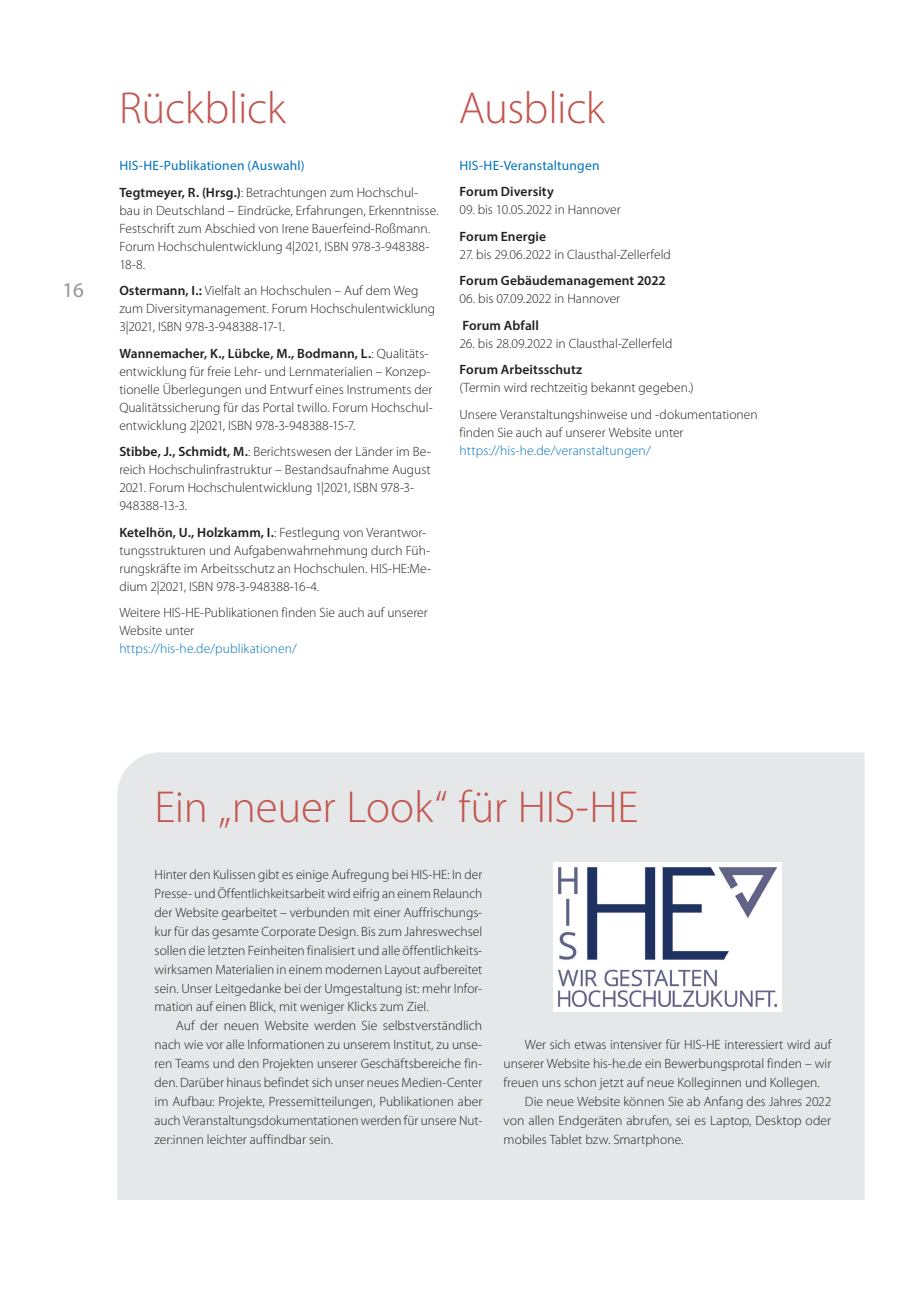
<style>
.page{position:relative;width:919px;height:1289px;background:#fff}
.page>*{position:absolute;margin:0;border:0;box-sizing:border-box;transform-origin:0 0}
.Überschrift_2_Rückbl{font:300 45px "Myriad Pro";letter-spacing:-.01em;color:#c3564f}
.t1{font:21px "Myriad Pro";color:#939598}
.Fließtext_Ausblick-R{font:300 13.5px/18px "Myriad Pro";color:#231f20}
.Standard_2-spaltig{font:300 13.5px/18.9px "Myriad Pro";color:#231f20;text-align:justify}
.Fließtext_Ausblick-R-2{font:600 13.5px "Myriad Pro";letter-spacing:.005em;color:#231f20}
.Fließtext_Ausblick-R-3{font:13.5px "Myriad Pro";letter-spacing:.015em;color:#0072bc}
.s1{font-weight:600}
.s2{color:#0072bc}
</style>
<div class="page">
<div style="left:117px;top:752px;width:747px;height:447px;background:#e6e7e9"></div>
<img style="left:553px;top:862px;width:228px;height:149px">
<h2 class="t1" style="left:62px;top:277px;width:23px">16</h2>
<p class="Überschrift_2_Rückbl" style="left:119px;top:81px;width:168px">Rückblick</p>
<p class="Fließtext_Ausblick-R-3" style="left:119px;top:157px;width:187px">HIS-HE-Publikationen (Auswahl)</p>
<p class="Fließtext_Ausblick-R" style="left:119px;top:183px;width:320px"><span class="s1">Tegtmeyer, R. (Hrsg.)</span>: Betrachtungen zum Hochschul&shy;bau in Deutschland – Eindrücke, Erfahrungen, Erkenntnisse.<br>Festschrift zum Abschied von Irene Bauerfeind-Roßmann.<br>Forum Hochschulentwicklung 4|2021, ISBN 978-3-948388- 18-8.</p>
<p class="Fließtext_Ausblick-R" style="left:119px;top:281px;width:317px"><span class="s1">Ostermann, I.:</span> Vielfalt an Hochschulen – Auf dem Weg zum Diversitymanagement. Forum Hochschulentwicklung<br>3|2021, ISBN 978-3-948388-17-1.</p>
<p class="Fließtext_Ausblick-R" style="left:119px;top:344px;width:315px"><span class="s1">Wannemacher, K., Lübcke, M., Bodmann, L.</span>: Qualitäts&shy;entwicklung für freie Lehr- und Lernmaterialien – Konzep&shy;tionelle Überlegungen und Entwurf eines Instruments der Qualitätssicherung für das Portal twillo. Forum Hochschul&shy;entwicklung 2|2021, ISBN 978-3-948388-15-7.</p>
<p class="Fließtext_Ausblick-R" style="left:119px;top:442px;width:313px"><span class="s1">Stibbe, J., Schmidt, M.</span>: Berichtswesen der Länder im Be&shy;reich Hochschulinfrastruktur – Bestandsaufnahme August 2021. Forum Hochschulentwicklung 1|2021, ISBN 978-3- 948388-13-3.</p>
<p class="Fließtext_Ausblick-R" style="left:119px;top:523px;width:313px"><span class="s1">Ketelhön, U., Holzkamm, I.</span>: Festlegung von Verantwor&shy;tungsstrukturen und Aufgabenwahrnehmung durch Füh&shy;rungskräfte im Arbeitsschutz an Hochschulen. HIS-HE:Me&shy;dium 2|2021, ISBN 978-3-948388-16-4.</p>
<p class="Fließtext_Ausblick-R" style="left:119px;top:603px;width:310px">Weitere HIS-HE-Publikationen finden Sie auch auf unserer<br>Website unter<br><span class="s2">https://his-he.de/publikationen/</span></p>
<p class="Überschrift_2_Rückbl" style="left:459px;top:81px;width:148px">Ausblick</p>
<p class="Fließtext_Ausblick-R-3" style="left:459px;top:157px;width:141px">HIS-HE-Veranstaltungen</p>
<p class="Fließtext_Ausblick-R-2" style="left:459px;top:183px;width:96px">Forum Diversity</p>
<p class="Fließtext_Ausblick-R" style="left:459px;top:200px;width:163px">09. bis 10.05.2022 in Hannover</p>
<p class="Fließtext_Ausblick-R-2" style="left:459px;top:227px;width:88px">Forum Energie</p>
<p class="Fließtext_Ausblick-R" style="left:459px;top:245px;width:213px">27. bis 29.06.2022 in Clausthal-Zellerfeld</p>
<p class="Fließtext_Ausblick-R-2" style="left:459px;top:272px;width:208px">Forum Gebäudemanagement 2022</p>
<p class="Fließtext_Ausblick-R" style="left:459px;top:289px;width:162px">06. bis 07.09.2022 in Hannover</p>
<p class="Fließtext_Ausblick-R-2" style="left:462px;top:316px;width:78px">Forum Abfall</p>
<p class="Fließtext_Ausblick-R" style="left:459px;top:334px;width:214px">26. bis 28.09.2022 in Clausthal-Zellerfeld</p>
<p class="Fließtext_Ausblick-R" style="left:459px;top:360px;width:236px"><span class="s1">Forum Arbeitsschutz<br></span>(Termin wird rechtzeitig bekannt gegeben.)</p>
<p class="Fließtext_Ausblick-R" style="left:459px;top:405px;width:300px">Unsere Veranstaltungshinweise und -dokumentationen finden Sie auch auf unserer Website unter <span class="s2">https://his-he.de/veranstaltungen/</span></p>
<p class="Überschrift_2_Rückbl" style="left:154px;top:780px;width:485px">Ein „neuer Look“ für HIS-HE</p>
<p class="Standard_2-spaltig" style="left:154px;top:865px;width:329px">Hinter den Kulissen gibt es einige Aufregung bei HIS-HE: In der Presse- und Öffentlichkeitsarbeit wird eifrig an einem Relaunch der Website gearbeitet – verbunden mit einer Auffrischungs&shy;kur für das gesamte Corporate Design. Bis zum Jahreswechsel sollen die letzten Feinheiten finalisiert und alle öffentlichkeits&shy;wirksamen Materialien in einem modernen Layout aufbereitet sein. Unser Leitgedanke bei der Umgestaltung ist: mehr Infor&shy;mation auf einen Blick, mit weniger Klicks zum Ziel.</p>
<p class="Standard_2-spaltig" style="left:154px;top:1016px;width:329px;text-indent:21px">Auf der neuen Website werden Sie selbstverständlich nach wie vor alle Informationen zu unserem Institut, zu unse&shy;ren Teams und den Projekten unserer Geschäftsbereiche fin&shy;den. Darüber hinaus befindet sich unser neues Medien-Center im Aufbau: Projekte, Pressemitteilungen, Publikationen aber auch Veranstaltungsdokumentationen werden für unsere Nut&shy;zer:innen leichter auffindbar sein.</p>
<p class="Standard_2-spaltig" style="left:503px;top:1035px;width:329px;text-indent:21px">Wer sich etwas intensiver für HIS-HE interessiert wird auf unserer Website his-he.de ein Bewerbungsprotal finden – wir freuen uns schon jetzt auf neue Kolleginnen und Kollegen.</p>
<p class="Standard_2-spaltig" style="left:503px;top:1091px;width:329px;text-indent:21px">Die neue Website können Sie ab Anfang des Jahres 2022 von allen Endgeräten abrufen, sei es Laptop, Desktop oder mobiles Tablet bzw. Smartphone.</p>
</div>
